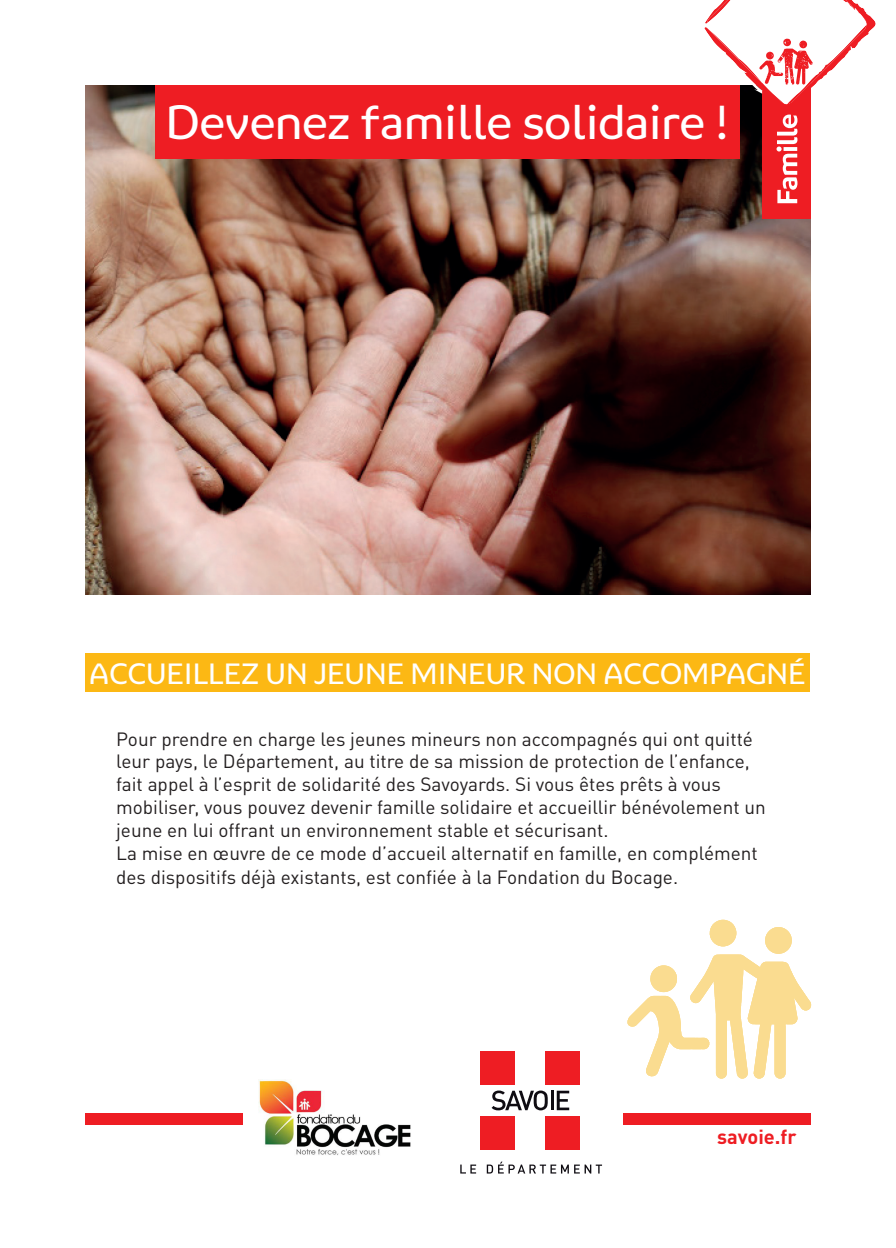
<style>
.page{position:relative;width:896px;height:1248px;background:#fff}
.page>*{position:absolute;margin:0;border:0;box-sizing:border-box;transform-origin:0 0}
.t1{font:44px "Ringo";color:#fff}
.t2{font:27px "Ringo";color:#fff}
.t3{font:700 20px "DINOT";color:#ee1d23}
.t4{font:19px/22.8px "DINOT";color:#231f20}
</style>
<div class="page">
<img style="left:85px;top:85px;width:726px;height:509px">
<img style="left:627px;top:919px;width:183px;height:160px">
<div style="left:155px;top:85px;width:585px;height:73px;background:#ee1d23"></div>
<div style="left:85px;top:653px;width:724px;height:38px;background:#fcb814"></div>
<div style="left:480px;top:1051px;width:35px;height:33px;background:#ee1d23"></div>
<div style="left:546px;top:1051px;width:34px;height:33px;background:#ee1d23"></div>
<div style="left:480px;top:1115px;width:35px;height:34px;background:#ee1d23"></div>
<div style="left:546px;top:1115px;width:34px;height:34px;background:#ee1d23"></div>
<svg style="left:460px;top:1164px;width:16px;height:9px"></svg>
<svg style="left:487px;top:1161px;width:115px;height:12px"></svg>
<svg style="left:491px;top:1090px;width:57px;height:20px"></svg>
<hr style="left:551px;top:1090px;width:2px;height:20px;background:#0f0c12">
<svg style="left:557px;top:1090px;width:12px;height:20px"></svg>
<div style="left:623px;top:1112px;width:188px;height:12px;background:#ee1d23"></div>
<div style="left:85px;top:1112px;width:157px;height:12px;background:#ee1d23"></div>
<img style="left:258px;top:1079px;width:153px;height:76px">
<div style="left:762px;top:83px;width:49px;height:136px;background:#ee1d23"></div>
<svg style="left:690px;top:0;width:186px;height:203px"></svg>
<img style="left:759px;top:38px;width:54px;height:47px">
<p class="t1" style="left:165px;top:94px;width:564px">Devenez famille solidaire !</p>
<p class="t2" style="left:89px;top:656px;width:718px">ACCUEILLEZ UN JEUNE MINEUR NON ACCOMPAGNÉ</p>
<p class="t4" style="left:116px;top:727px;width:651px">Pour prendre en charge les jeunes mineurs non accompagnés qui ont quitté leur pays, le Département, au titre de sa mission de protection de l’enfance, fait appel à l’esprit de solidarité des Savoyards. Si vous êtes prêts à vous mobiliser, vous pouvez devenir famille solidaire et accueillir bénévolement un jeune en lui offrant un environnement stable et sécurisant.</p>
<p class="t4" style="left:116px;top:840px;width:643px;line-height:24px">La mise en œuvre de ce mode d’accueil alternatif en famille, en complément des dispositifs déjà existants, est confiée à la Fondation du Bocage.</p>
<p class="t3" style="left:717px;top:1123px;width:81px">savoie.fr</p>
</div>
